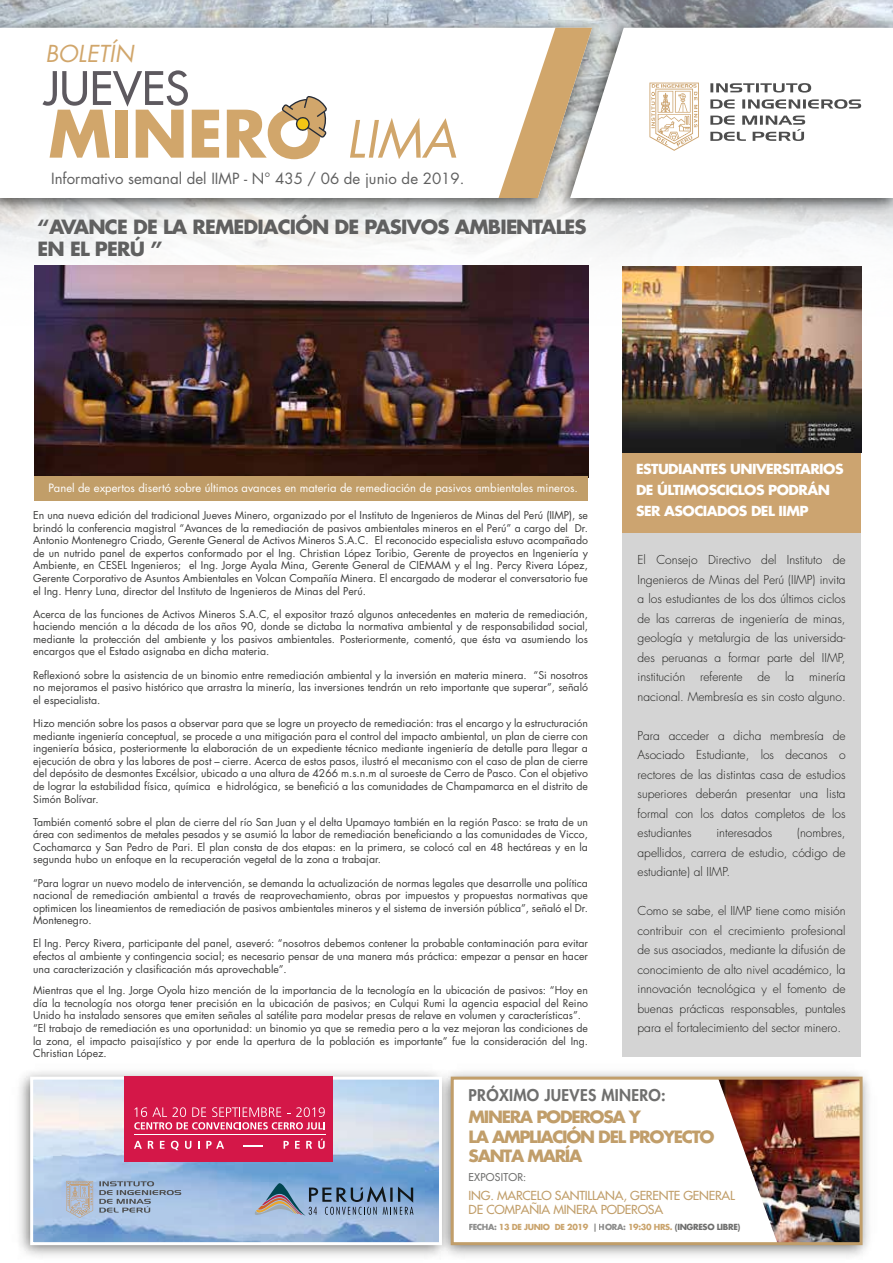
<style>
.page{position:relative;width:893px;height:1263px;background:#fff}
.page>*{position:absolute;margin:0;border:0;box-sizing:border-box;transform-origin:0 0}
.t1{font:italic 49.95px "Futura Std";color:#d1a66b}
.t2{font:italic 22.8px "Futura Std";color:#d1a66b}
.t3{font:700 19.05px/22.5px "Futura Std";letter-spacing:-.04em;color:#606060}
.t4{font:700 16.5px/19.8px "Futura Std";letter-spacing:-.08em;color:#c19e6a}
.t5{font:800 15.75px "Futura Std";letter-spacing:.02em;color:#6f6f6e}
.t6{font:15px "Futura Std";color:#606060}
.t7{font:700 13.5px/21px "Futura Std";letter-spacing:-.04em;color:#fff}
.t8{font:500 12.15px/14.5px "Futura Std";letter-spacing:-.02em;color:#c19e6a}
.t9{font:300 12px/19.5px "Futura Std";color:#1d1d1b;text-align:justify}
.t10{font:11.25px "Futura Std";color:#fff}
.t11{font:10.5px/12.6px "Futura Std";color:#3c3c3b;text-align:justify}
.t12{font:500 10.5px "Futura Std";letter-spacing:.02em;color:#6f6f6e}
.t13{font:700 8.1px "Futura Std";letter-spacing:-.04em;color:#caa46d}
.s1{color:#6f6f6e}
.s2{font-size:8.25px;color:#6f6f6e}
</style>
<div class="page">
<img style="left:19px;top:1071px;width:377px;height:186px">
<img style="left:396px;top:1056px;width:473px;height:201px">
<img style="left:34px;top:266px;width:554px;height:211px">
<div style="left:622px;top:453px;width:239px;height:603px;background:#d4d4d4"></div>
<div style="left:622px;top:452px;width:239px;height:80px;background:#cca470"></div>
<svg style="left:34px;top:1081px;width:404px;height:160px;background:#acc6e3"></svg>
<div style="left:452px;top:1078px;width:409px;height:166px;background:#fff"></div>
<div style="left:34px;top:477px;width:554px;height:24px;background:#c19e69"></div>
<img style="left:718px;top:1081px;width:143px;height:165px">
<svg style="left:66px;top:1181px;width:27px;height:37px"></svg>
<svg style="left:99px;top:1181px;width:82px;height:31px;background:#95a9c4"></svg>
<svg style="left:251px;top:1183px;width:162px;height:38px;background:#829cba"></svg>
<div style="left:30px;top:1077px;width:412px;height:168px;border:3px solid #fff"></div>
<div style="left:124px;top:1076px;width:209px;height:86px;background:#d41748"></div>
<svg style="left:134px;top:1107px;width:191px;height:22px"></svg>
<svg style="left:134px;top:1141px;width:8px;height:8px"></svg>
<svg style="left:148px;top:1141px;width:6px;height:8px"></svg>
<svg style="left:160px;top:1141px;width:5px;height:8px"></svg>
<svg style="left:171px;top:1141px;width:8px;height:9px"></svg>
<svg style="left:185px;top:1141px;width:6px;height:8px"></svg>
<svg style="left:198px;top:1141px;width:2px;height:8px"></svg>
<svg style="left:206px;top:1141px;width:18px;height:8px"></svg>
<svg style="left:243px;top:1145px;width:19px;height:1px"></svg>
<svg style="left:284px;top:1141px;width:5px;height:8px"></svg>
<svg style="left:295px;top:1141px;width:5px;height:8px"></svg>
<svg style="left:306px;top:1141px;width:6px;height:8px"></svg>
<svg style="left:318px;top:1139px;width:7px;height:10px"></svg>
<hr style="left:134px;top:1135px;width:192px;height:1px;background:#fff">
<img style="left:0;top:0;width:513px;height:255px">
<img style="left:513px;top:0;width:380px;height:254px">
<svg style="left:0;top:28px;width:498px;height:170px"></svg>
<svg style="left:592px;top:28px;width:301px;height:170px"></svg>
<svg style="left:42px;top:70px;width:177px;height:88px"></svg>
<svg style="left:227px;top:96px;width:100px;height:63px"></svg>
<svg style="left:649px;top:83px;width:50px;height:68px"></svg>
<svg style="left:710px;top:83px;width:151px;height:58px"></svg>
<svg style="left:498px;top:28px;width:94px;height:170px"></svg>
<div style="left:451px;top:1077px;width:411px;height:168px;border:3px solid #c19e6a"></div>
<img style="left:622px;top:267px;width:239px;height:186px">
<h2 class="t2" style="left:45px;top:39px;width:90px">BOLETÍN</h2>
<h1 class="t1" style="left:346px;top:107px;width:112px">LIMA</h1>
<h3 class="t6" style="left:51px;top:169px;width:415px">Informativo semanal del IIMP - N° 435 / 06 de junio de 2019.</h3>
<h3 class="t3" style="left:38px;top:215px;width:551px">“AVANCE DE LA REMEDIACIÓN DE PASIVOS AMBIENTALES<br>EN EL PERÚ ”</h3>
<p class="t10" style="left:48px;top:481px;width:531px">Panel de expertos disertó sobre últimos avances en materia de remediación de pasivos ambientales mineros.</p>
<p class="t11" style="left:33px;top:509px;width:556px">En una nueva edición del tradicional Jueves Minero, organizado por el Instituto de Ingenieros de Minas del Perú (IIMP), se brindó la conferencia magistral “Avances de la remediación de pasivos ambientales mineros en el Perú” a cargo del Dr.<br>Antonio Montenegro Criado, Gerente General de Activos Mineros S.A.C. El reconocido especialista estuvo acompañado de un nutrido panel de expertos conformado por el Ing. Christian López Toribio, Gerente de proyectos en Ingeniería y Ambiente, en CESEL Ingenieros; el Ing. Jorge Ayala Mina, Gerente General de CIEMAM y el Ing. Percy Rivera López, Gerente Corporativo de Asuntos Ambientales en Volcan Compañía Minera. El encargado de moderar el conversatorio fue el Ing. Henry Luna, director del Instituto de Ingenieros de Minas del Perú.</p>
<p class="t11" style="left:33px;top:608px;width:556px">Acerca de las funciones de Activos Mineros S.A.C, el expositor trazó algunos antecedentes en materia de remediación, haciendo mención a la década de los años 90, donde se dictaba la normativa ambiental y de responsabilidad social, mediante la protección del ambiente y los pasivos ambientales. Posteriormente, comentó, que ésta va asumiendo los encargos que el Estado asignaba en dicha materia.</p>
<p class="t11" style="left:33px;top:668px;width:556px">Reflexionó sobre la asistencia de un binomio entre remediación ambiental y la inversión en materia minera. “Si nosotros no mejoramos el pasivo histórico que arrastra la minería, las inversiones tendrán un reto importante que superar”, señaló el especialista.</p>
<p class="t11" style="left:33px;top:717px;width:556px">Hizo mención sobre los pasos a observar para que se logre un proyecto de remediación: tras el encargo y la estructuración mediante ingeniería conceptual, se procede a una mitigación para el control del impacto ambiental, un plan de cierre con ingeniería básica, posteriormente la elaboración de un expediente técnico mediante ingeniería de detalle para llegar a ejecución de obra y las labores de post – cierre. Acerca de estos pasos, ilustró el mecanismo con el caso de plan de cierre del depósito de desmontes Excélsior, ubicado a una altura de 4266 m.s.n.m al suroeste de Cerro de Pasco. Con el objetivo de lograr la estabilidad física, química e hidrológica, se benefició a las comunidades de Champamarca en el distrito de Simón Bolívar.</p>
<p class="t11" style="left:33px;top:815px;width:556px">También comentó sobre el plan de cierre del río San Juan y el delta Upamayo también en la región Pasco: se trata de un área con sedimentos de metales pesados y se asumió la labor de remediación beneficiando a las comunidades de Vicco, Cochamarca y San Pedro de Pari. El plan consta de dos etapas: en la primera, se colocó cal en 48 hectáreas y en la segunda hubo un enfoque en la recuperación vegetal de la zona a trabajar.</p>
<p class="t11" style="left:33px;top:876px;width:556px">“Para lograr un nuevo modelo de intervención, se demanda la actualización de normas legales que desarrolle una política nacional de remediación ambiental a través de reaprovechamiento, obras por impuestos y propuestas normativas que optimicen los lineamientos de remediación de pasivos ambientales mineros y el sistema de inversión pública”, señaló el Dr.<br>Montenegro.</p>
<p class="t11" style="left:33px;top:937px;width:556px">El Ing. Percy Rivera, participante del panel, aseveró: “nosotros debemos contener la probable contaminación para evitar efectos al ambiente y contingencia social; es necesario pensar de una manera más práctica: empezar a pensar en hacer una caracterización y clasificación más aprovechable”.</p>
<p class="t11" style="left:33px;top:984px;width:556px;text-align:left">Mientras que el Ing. Jorge Oyola hizo mención de la importancia de la tecnología en la ubicación de pasivos: “Hoy en día la tecnología nos otorga tener precisión en la ubicación de pasivos; en Culqui Rumi la agencia espacial del Reino Unido ha instalado sensores que emiten señales al satélite para modelar presas de relave en volumen y características”. “El trabajo de remediación es una oportunidad: un binomio ya que se remedia pero a la vez mejoran las condiciones de la zona, el impacto paisajístico y por ende la apertura de la población es importante” fue la consideración del Ing.<br>Christian López.</p>
<p class="t7" style="left:636px;top:458px;width:209px">ESTUDIANTES UNIVERSITARIOS<br>DE ÚLTIMOSCICLOS PODRÁN<br>SER ASOCIADOS DEL IIMP</p>
<p class="t9" style="left:638px;top:550px;width:210px">El Consejo Directivo del Instituto de Ingenieros de Minas del Perú (IIMP) invita a los estudiantes de los dos últimos ciclos de las carreras de ingeniería de minas, geología y metalurgia de las universida&shy;des peruanas a formar parte del IIMP, institución referente de la minería nacional. Membresía es sin costo alguno.</p>
<p class="t9" style="left:638px;top:726px;width:210px">Para acceder a dicha membresía de Asociado Estudiante, los decanos o rectores de las distintas casa de estudios superiores deberán presentar una lista formal con los datos completos de los estudiantes</p>
<p class="t9" style="left:638px;top:823px;width:210px;text-indent:160px">(nombres, apellidos, carrera de estudio, código de estudiante) al IIMP.</p>
<p class="t9" style="left:638px;top:901px;width:210px">Como se sabe, el IIMP tiene como misión contribuir con el crecimiento profesional de sus asociados, mediante la difusión de conocimiento de alto nivel académico, la innovación tecnológica y el fomento de buenas prácticas responsables, puntales para el fortalecimiento del sector minero.</p>
<p class="t9" style="left:716px;top:823px;width:57px">interesados</p>
<h3 class="t5" style="left:469px;top:1085px;width:199px">PRÓXIMO JUEVES MINERO:</h3>
<h3 class="t4" style="left:469px;top:1106px;width:247px">MINERA PODEROSA Y<br>LA AMPLIACIÓN DEL PROYECTO<br>SANTA MARÍA</h3>
<p class="t12" style="left:469px;top:1171px;width:59px">EXPOSITOR:</p>
<p class="t8" style="left:469px;top:1188px;width:268px">ING. MARCELO SANTILLANA, GERENTE GENERAL<br>DE COMPAÑIA MINERA PODEROSA</p>
<p class="t13" style="left:469px;top:1222px;width:273px"><span class="s1">FECHA:</span> 13 DE JUNIO DE 2019 <span class="s1">| HORA:</span> 19:30 HRS. <span class="s2">(INGRESO LIBRE)</span></p>
</div>
